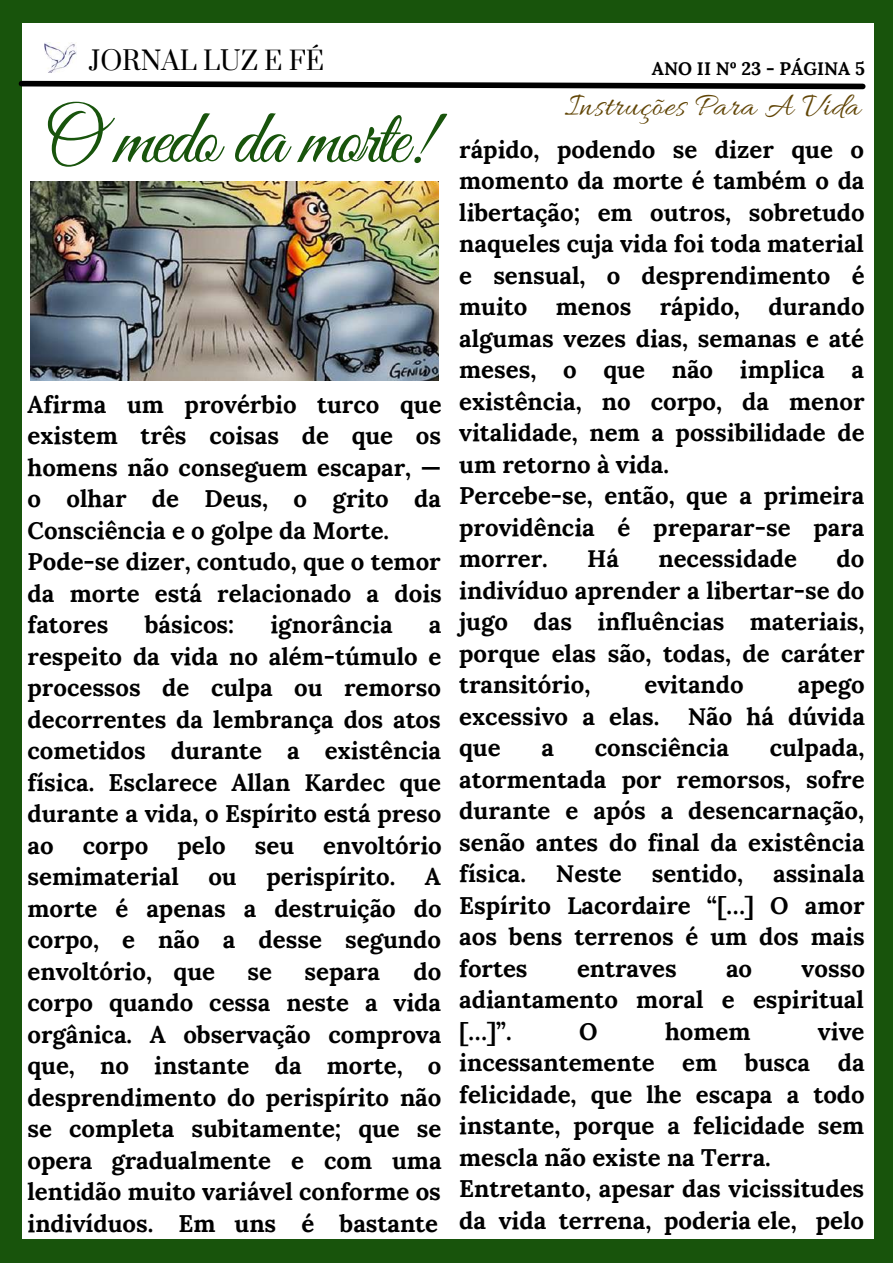
<style>
.page{position:relative;width:893px;height:1264px;background:#fff}
.page>*{position:absolute;margin:0;border:0;box-sizing:border-box;transform-origin:0 0}
.t1{font:77.85px "Great Vibes";letter-spacing:-.04em;color:#18540c}
.t2{font:33px "Allura";letter-spacing:.03em;color:#614506}
.t3{font:25.5px "Prata";color:#000}
.t4{font:700 24px/31.5px "Lora";color:#000;text-align:justify}
.t5{font:700 18.15px "Lora";color:#000}
</style>
<div class="page">
<div style="left:0;top:0;width:892px;height:1262px;background:#18540c"></div>
<div style="left:22px;top:24px;width:851px;height:1215px;background:#fff"></div>
<svg style="left:18px;top:80px;width:848px;height:10px"></svg>
<img style="left:45px;top:43px;width:31px;height:30px">
<img style="left:30px;top:181px;width:408px;height:199px">
<p class="t3" style="left:89px;top:44px;width:236px">JORNAL LUZ E FÉ</p>
<h1 class="t1" style="left:44px;top:96px;width:390px">O medo da morte!</h1>
<p class="t4" style="left:27px;top:388px;width:416px;text-align:left">Afirma um provérbio turco que existem três coisas de que os homens não conseguem escapar, — o olhar de Deus, o grito da<br>Consciência e o golpe da Morte.<br>Pode-se dizer, contudo, que o temor da morte está relacionado a dois fatores</p>
<p class="t4" style="left:145px;top:608px;width:91px">básicos:</p>
<p class="t4" style="left:270px;top:608px;width:124px">ignorância</p>
<p class="t4" style="left:27px;top:608px;width:416px;text-indent:401px">a respeito da vida no além-túmulo e processos de culpa ou remorso decorrentes da lembrança dos atos cometidos durante a existência física. Esclarece Allan Kardec que durante a vida, o Espírito está preso ao corpo pelo seu envoltório semimaterial ou perispírito. A morte é apenas a destruição do corpo, e não a desse segundo envoltório, que</p>
<p class="t4" style="left:27px;top:955px;width:415px;text-indent:386px">do corpo quando cessa neste a vida orgânica. A observação comprova que, no instante da morte, o desprendimento do perispírito não se completa subitamente; que se opera gradualmente e com uma lentidão muito variável conforme os indivíduos. Em uns é bastante</p>
<p class="t4" style="left:247px;top:955px;width:26px">se</p>
<p class="t4" style="left:304px;top:955px;width:77px">separa</p>
<p class="t5" style="left:652px;top:57px;width:214px">ANO II Nº 23 - PÁGINA 5</p>
<h2 class="t2" style="left:564px;top:88px;width:297px">Instruções Para A Vida</h2>
<p class="t4" style="left:459px;top:133px;width:407px;text-align:left">rápido, podendo se dizer que o momento da morte é também o da libertação; em outros, sobretudo naqueles cuja vida foi toda material e sensual, o desprendimento é muito menos rápido, durando algumas vezes dias, semanas e até meses, o que não implica a existência, no corpo, da menor vitalidade, nem a possibilidade de um retorno à vida.<br>Percebe-se, então, que a primeira providência é preparar-se para morrer.</p>
<p class="t4" style="left:587px;top:543px;width:33px">Há</p>
<p class="t4" style="left:658px;top:543px;width:140px">necessidade</p>
<p class="t4" style="left:459px;top:543px;width:407px;text-indent:377px">do indivíduo aprender a libertar-se do jugo das influências materiais, porque elas são, todas, de caráter transitório,</p>
<p class="t4" style="left:644px;top:668px;width:101px">evitando</p>
<p class="t4" style="left:459px;top:668px;width:407px;text-indent:338px">apego excessivo a elas. Não há dúvida que</p>
<p class="t4" style="left:541px;top:731px;width:14px">a</p>
<p class="t4" style="left:595px;top:731px;width:136px">consciência</p>
<p class="t4" style="left:459px;top:731px;width:407px;text-indent:310px">culpada, atormentada por remorsos, sofre durante e após a desencarnação, senão antes do final da existência física. Neste sentido, assinala Espírito Lacordaire “[…] O amor aos bens terrenos é um dos mais fortes</p>
<p class="t4" style="left:577px;top:952px;width:101px">entraves</p>
<p class="t4" style="left:726px;top:952px;width:28px">ao</p>
<p class="t4" style="left:459px;top:952px;width:407px;text-indent:342px">vosso adiantamento moral e espiritual […]”.</p>
<p class="t4" style="left:459px;top:1015px;width:407px;text-align:left;text-indent:359px">vive incessantemente em busca da felicidade, que lhe escapa a todo instante, porque a felicidade sem mescla não existe na Terra.<br>Entretanto, apesar das vicissitudes da vida terrena, poderia ele, pelo</p>
<p class="t4" style="left:579px;top:1015px;width:20px">O</p>
<p class="t4" style="left:665px;top:1015px;width:87px">homem</p>
</div>
